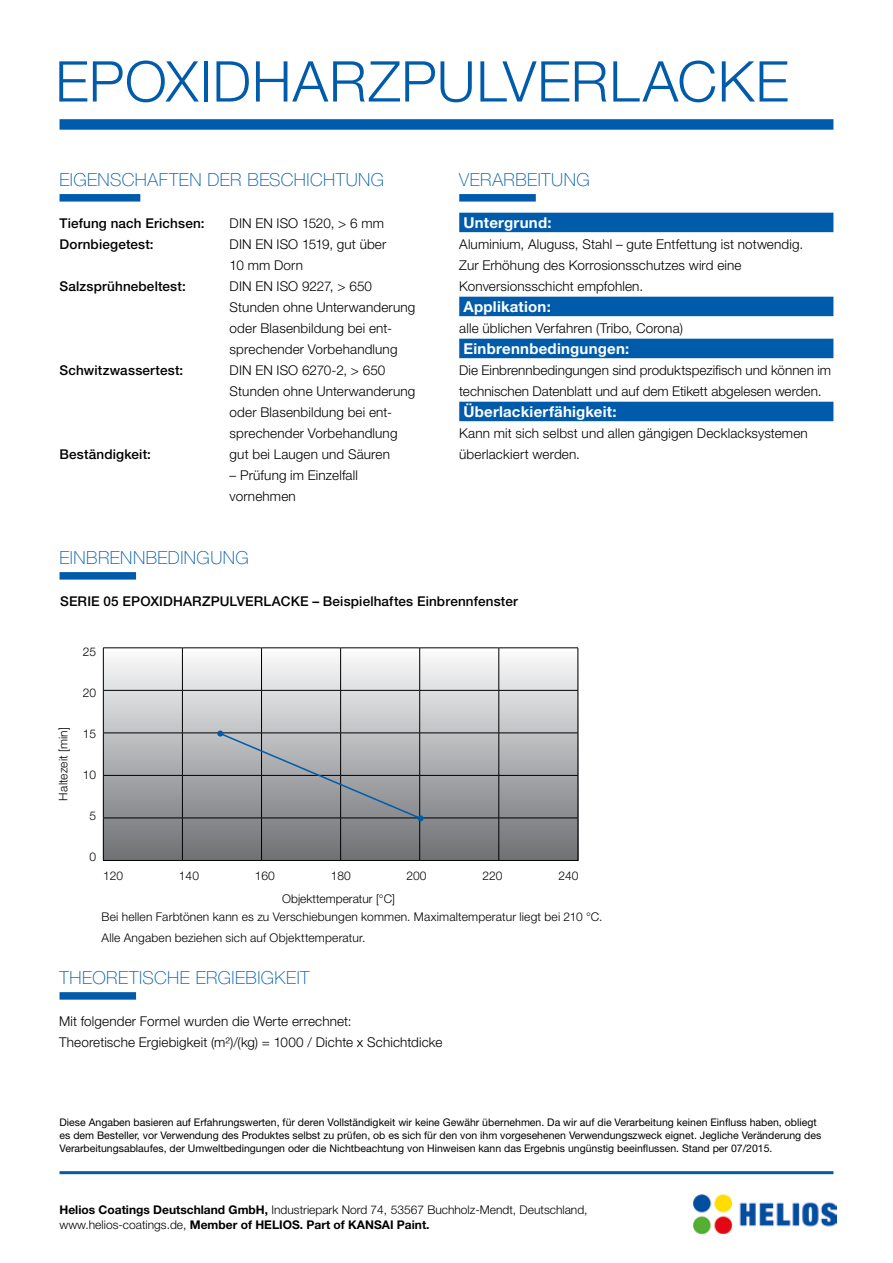
<style>
.page{position:relative;width:893px;height:1263px;background:#fff}
.page>*{position:absolute;margin:0;border:0;box-sizing:border-box;transform-origin:0 0}
.t1{font:300 56.25px "Helvetica Neue LT Pro";letter-spacing:.015em;color:#005baa}
.t2{font:100 18px "Helvetica Neue LT Pro";letter-spacing:.025em;color:#005baa}
.t3{font:700 15px "Helvetica Neue LT Pro";letter-spacing:.015em;color:#fff}
.t4{font:300 13.5px/21px "Helvetica Neue LT Pro";letter-spacing:.01em;color:#000}
.t5{font:500 13.5px "Helvetica Neue LT Pro";letter-spacing:.015em;color:#000}
.t6{font:300 12px/15px "Helvetica Neue LT Pro";letter-spacing:.01em;color:#000}
.t7{font:10.5px/12.6px "Helvetica Neue LT Pro";color:#000}
.s1{font-weight:700}
</style>
<div class="page">
<hr style="left:60px;top:1171px;width:773px;height:3px;background:#005baa">
<img style="left:693px;top:1194px;width:143px;height:39px">
<div style="left:60px;top:119px;width:773px;height:11px;background:#005baa"></div>
<div style="left:60px;top:194px;width:80px;height:8px;background:#005baa"></div>
<div style="left:459px;top:194px;width:77px;height:8px;background:#005baa"></div>
<div style="left:459px;top:213px;width:374px;height:19px;background:#005baa"></div>
<div style="left:459px;top:297px;width:374px;height:19px;background:#005baa"></div>
<div style="left:459px;top:339px;width:374px;height:19px;background:#005baa"></div>
<div style="left:459px;top:402px;width:374px;height:19px;background:#005baa"></div>
<div style="left:60px;top:572px;width:76px;height:8px;background:#005baa"></div>
<div style="left:60px;top:992px;width:76px;height:8px;background:#005baa"></div>
<div style="left:103px;top:648px;width:475px;height:213px;background:linear-gradient(to bottom,#f8f9fa,#6b6e71)"></div>
<hr style="left:103px;top:647px;width:79px;height:1px;background:#000">
<hr style="left:103px;top:648px;width:1px;height:42px;background:#000">
<hr style="left:182px;top:647px;width:80px;height:1px;background:#000">
<hr style="left:182px;top:648px;width:1px;height:42px;background:#000">
<hr style="left:262px;top:647px;width:79px;height:1px;background:#000">
<hr style="left:261px;top:648px;width:1px;height:42px;background:#000">
<hr style="left:341px;top:647px;width:79px;height:1px;background:#000">
<hr style="left:340px;top:648px;width:1px;height:42px;background:#000">
<hr style="left:420px;top:647px;width:79px;height:1px;background:#000">
<hr style="left:419px;top:648px;width:1px;height:42px;background:#000">
<hr style="left:499px;top:647px;width:79px;height:1px;background:#000">
<hr style="left:499px;top:648px;width:1px;height:42px;background:#000">
<hr style="left:578px;top:648px;width:1px;height:42px;background:#000">
<hr style="left:103px;top:690px;width:79px;height:1px;background:#000">
<hr style="left:103px;top:690px;width:1px;height:43px;background:#000">
<hr style="left:182px;top:690px;width:80px;height:1px;background:#000">
<hr style="left:182px;top:690px;width:1px;height:43px;background:#000">
<hr style="left:262px;top:690px;width:79px;height:1px;background:#000">
<hr style="left:261px;top:690px;width:1px;height:43px;background:#000">
<hr style="left:341px;top:690px;width:79px;height:1px;background:#000">
<hr style="left:340px;top:690px;width:1px;height:43px;background:#000">
<hr style="left:420px;top:690px;width:79px;height:1px;background:#000">
<hr style="left:419px;top:690px;width:1px;height:43px;background:#000">
<hr style="left:499px;top:690px;width:79px;height:1px;background:#000">
<hr style="left:499px;top:690px;width:1px;height:43px;background:#000">
<hr style="left:578px;top:690px;width:1px;height:43px;background:#000">
<hr style="left:103px;top:733px;width:79px;height:1px;background:#000">
<hr style="left:103px;top:733px;width:1px;height:42px;background:#000">
<hr style="left:182px;top:733px;width:80px;height:1px;background:#000">
<hr style="left:182px;top:733px;width:1px;height:42px;background:#000">
<hr style="left:420px;top:733px;width:79px;height:1px;background:#000">
<hr style="left:499px;top:733px;width:79px;height:1px;background:#000">
<hr style="left:499px;top:733px;width:1px;height:42px;background:#000">
<hr style="left:578px;top:733px;width:1px;height:42px;background:#000">
<hr style="left:103px;top:775px;width:79px;height:1px;background:#000">
<hr style="left:103px;top:776px;width:1px;height:42px;background:#000">
<hr style="left:182px;top:775px;width:80px;height:1px;background:#000">
<hr style="left:182px;top:776px;width:1px;height:42px;background:#000">
<hr style="left:420px;top:775px;width:79px;height:1px;background:#000">
<hr style="left:499px;top:775px;width:79px;height:1px;background:#000">
<hr style="left:499px;top:776px;width:1px;height:42px;background:#000">
<hr style="left:578px;top:776px;width:1px;height:42px;background:#000">
<hr style="left:103px;top:818px;width:79px;height:1px;background:#000">
<hr style="left:103px;top:818px;width:1px;height:42px;background:#000">
<hr style="left:182px;top:818px;width:80px;height:1px;background:#000">
<hr style="left:182px;top:818px;width:1px;height:42px;background:#000">
<hr style="left:261px;top:818px;width:1px;height:42px;background:#000">
<hr style="left:340px;top:818px;width:1px;height:42px;background:#000">
<hr style="left:420px;top:818px;width:79px;height:1px;background:#000">
<hr style="left:419px;top:818px;width:1px;height:42px;background:#000">
<hr style="left:499px;top:818px;width:79px;height:1px;background:#000">
<hr style="left:499px;top:818px;width:1px;height:42px;background:#000">
<hr style="left:578px;top:818px;width:1px;height:42px;background:#000">
<hr style="left:103px;top:860px;width:79px;height:1px;background:#000">
<hr style="left:182px;top:860px;width:80px;height:1px;background:#000">
<hr style="left:262px;top:860px;width:79px;height:1px;background:#000">
<hr style="left:341px;top:860px;width:79px;height:1px;background:#000">
<hr style="left:420px;top:860px;width:79px;height:1px;background:#000">
<hr style="left:499px;top:860px;width:79px;height:1px;background:#000">
<svg style="left:217px;top:730px;width:207px;height:91px;background:#999da1"></svg>
<h1 class="t1" style="left:55px;top:47px;width:735px">EPOXIDHARZPULVERLACKE</h1>
<h2 class="t2" style="left:60px;top:168px;width:326px">EIGENSCHAFTEN DER BESCHICHTUNG</h2>
<p class="t5" style="left:60px;top:215px;width:147px">Tiefung nach Erichsen:</p>
<p class="t4" style="left:230px;top:212px;width:156px">DIN EN ISO 1520, &gt; 6 mm</p>
<p class="t5" style="left:60px;top:236px;width:96px">Dornbiegetest:</p>
<p class="t4" style="left:230px;top:233px;width:158px">DIN EN ISO 1519, gut über<br>10 mm Dorn</p>
<p class="t5" style="left:60px;top:278px;width:128px">Salzsprühnebeltest:</p>
<p class="t4" style="left:230px;top:275px;width:187px">DIN EN ISO 9227, &gt; 650<br>Stunden ohne Unterwanderung oder Blasenbildung bei ent&shy;sprechender Vorbehandlung</p>
<p class="t5" style="left:60px;top:362px;width:125px">Schwitzwassertest:</p>
<p class="t4" style="left:230px;top:359px;width:187px">DIN EN ISO 6270-2, &gt; 650<br>Stunden ohne Unterwanderung oder Blasenbildung bei ent&shy;sprechender Vorbehandlung</p>
<p class="t5" style="left:60px;top:446px;width:93px">Beständigkeit:</p>
<p class="t4" style="left:230px;top:443px;width:162px">gut bei Laugen und Säuren</p>
<p class="t4" style="left:230px;top:464px;width:130px">– Prüfung im Einzelfall vornehmen</p>
<h2 class="t2" style="left:60px;top:546px;width:191px">EINBRENNBEDINGUNG</h2>
<h2 class="t2" style="left:459px;top:168px;width:132px">VERARBEITUNG</h2>
<p class="t3" style="left:463px;top:213px;width:90px">Untergrund:</p>
<p class="t4" style="left:459px;top:233px;width:345px">Aluminium, Aluguss, Stahl – gute Entfettung ist notwendig.<br>Zur Erhöhung des Korrosionsschutzes wird eine<br>Konversionsschicht empfohlen.</p>
<p class="t3" style="left:463px;top:297px;width:89px">Applikation:</p>
<p class="t4" style="left:459px;top:317px;width:225px">alle üblichen Verfahren (Tribo, Corona)</p>
<p class="t3" style="left:463px;top:339px;width:167px">Einbrennbedingungen:</p>
<p class="t4" style="left:459px;top:359px;width:373px">Die Einbrennbedingungen sind produktspezifisch und können im technischen Datenblatt und auf dem Etikett abgelesen werden.</p>
<p class="t3" style="left:463px;top:402px;width:155px">Überlackierfähigkeit:</p>
<p class="t4" style="left:459px;top:422px;width:350px">Kann mit sich selbst und allen gängigen Decklacksystemen überlackiert werden.</p>
<p class="t5" style="left:60px;top:593px;width:459px">SERIE 05 EPOXIDHARZPULVERLACKE – Beispielhaftes Einbrennfenster</p>
<p class="t6" style="left:83px;top:644px;width:15px">25</p>
<p class="t6" style="left:83px;top:685px;width:15px">20</p>
<p class="t6" style="left:83px;top:726px;width:15px">15</p>
<p class="t6" style="left:83px;top:767px;width:15px">10</p>
<p class="t6" style="left:90px;top:808px;width:8px">5</p>
<p class="t6" style="left:90px;top:849px;width:8px">0</p>
<p class="t6" style="left:103px;top:868px;width:22px">120</p>
<p class="t6" style="left:179px;top:868px;width:22px">140</p>
<p class="t6" style="left:255px;top:868px;width:22px">160</p>
<p class="t6" style="left:331px;top:868px;width:22px">180</p>
<p class="t6" style="left:407px;top:868px;width:22px">200</p>
<p class="t6" style="left:482px;top:868px;width:22px">220</p>
<p class="t6" style="left:558px;top:868px;width:22px">240</p>
<p class="t6" style="left:56px;top:800px;width:75px;rotate:-90deg">Haltezeit [min]</p>
<p class="t6" style="left:102px;top:889px;width:502px;line-height:17.9px;text-indent:181px">Objekttemperatur [°C]<br>Bei hellen Farbtönen kann es zu Verschiebungen kommen. Maximaltemperatur liegt bei 210 °C.</p>
<p class="t6" style="left:102px;top:930px;width:265px">Alle Angaben beziehen sich auf Objekttemperatur.</p>
<h2 class="t2" style="left:60px;top:966px;width:252px">THEORETISCHE ERGIEBIGKEIT</h2>
<p class="t4" style="left:59px;top:1010px;width:385px">Mit folgender Formel wurden die Werte errechnet:<br>Theoretische Ergiebigkeit (m²)/(kg) = 1000 / Dichte x Schichtdicke</p>
<p class="t7" style="left:60px;top:1116px;width:763px">Diese Angaben basieren auf Erfahrungswerten, für deren Vollständigkeit wir keine Gewähr übernehmen. Da wir auf die Verarbeitung keinen Einfluss haben, obliegt es dem Besteller, vor Verwendung des Produktes selbst zu prüfen, ob es sich für den von ihm vorgesehenen Verwendungszweck eignet. Jegliche Veränderung des<br>Verarbeitungsablaufes, der Umweltbedingungen oder die Nichtbeachtung von Hinweisen kann das Ergebnis ungünstig beeinflussen. Stand per 07/2015.</p>
<p class="t6" style="left:60px;top:1201px;width:530px"><span class="s1">Helios Coatings Deutschland GmbH,</span> Industriepark Nord 74, 53567 Buchholz-Mendt, Deutschland, www.helios-coatings.de, <span class="s1">Member of HELIOS. Part of KANSAI Paint.</span></p>
</div>
